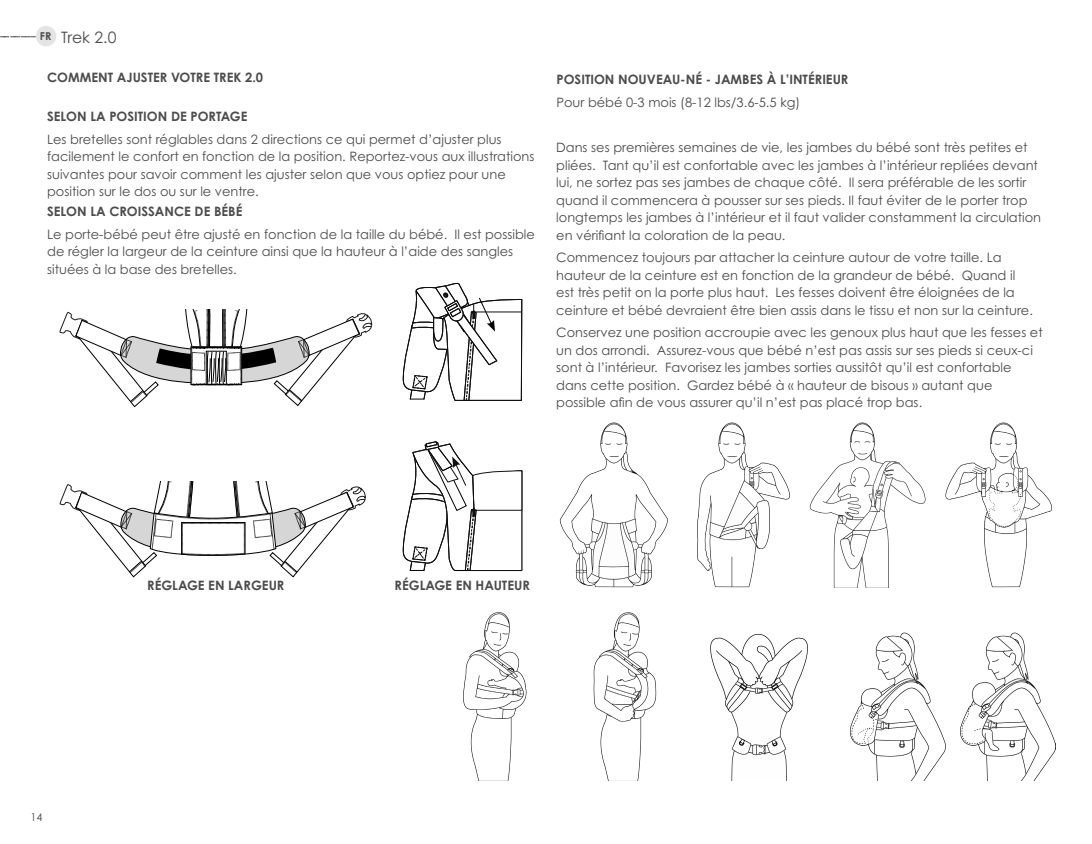
<style>
.page{position:relative;width:1092px;height:844px;background:#fff}
.page>*{position:absolute;margin:0;border:0;box-sizing:border-box;transform-origin:0 0}
.t1{font:15.75px "Century Gothic Pro";color:#4c4c4c}
.t2{font:12.95px/17.5px "Century Gothic Pro";color:#4c4c4c}
.t3{font:700 12.95px "Century Gothic Pro";color:#4c4c4c}
.t4{font:10.85px "Century Gothic Pro";color:#4c4c4c}
.t5{font:700 10.85px "Century Gothic Pro";color:#4c4c4c}
</style>
<div class="page">
<div style="left:36px;top:26px;width:20px;height:20px;background:#e4e4e4;border-radius:50%"></div>
<svg style="left:0;top:36px;width:36px;height:1px"></svg>
<svg style="left:402px;top:282px;width:120px;height:119px"></svg>
<svg style="left:60px;top:482px;width:306px;height:95px"></svg>
<svg style="left:60px;top:310px;width:312px;height:97px"></svg>
<svg style="left:402px;top:441px;width:120px;height:130px"></svg>
<img style="left:559px;top:422px;width:493px;height:165px">
<img style="left:463px;top:612px;width:194px;height:168px">
<img style="left:849px;top:632px;width:206px;height:148px">
<img style="left:710px;top:633px;width:98px;height:147px">
<p class="t5" style="left:40px;top:29px;width:13px">FR</p>
<p class="t1" style="left:61px;top:27px;width:57px">Trek 2.0</p>
<p class="t3" style="left:47px;top:69px;width:217px">COMMENT AJUSTER VOTRE TREK 2.0</p>
<p class="t3" style="left:47px;top:108px;width:202px">SELON LA POSITION DE PORTAGE</p>
<p class="t2" style="left:47px;top:130px;width:489px">Les bretelles sont réglables dans 2 directions ce qui permet d’ajuster plus facilement le confort en fonction de la position. Reportez-vous aux illustrations suivantes pour savoir comment les ajuster selon que vous optiez pour une position sur le dos ou sur le ventre.</p>
<p class="t3" style="left:47px;top:203px;width:197px">SELON LA CROISSANCE DE BÉBÉ</p>
<p class="t2" style="left:47px;top:225px;width:489px">Le porte-bébé peut être ajusté en fonction de la taille du bébé. Il est possible de régler la largeur de la ceinture ainsi que la hauteur à l’aide des sangles situées à la base des bretelles.</p>
<p class="t3" style="left:556px;top:71px;width:293px">POSITION NOUVEAU-NÉ - JAMBES À L’INTÉRIEUR</p>
<p class="t2" style="left:556px;top:93px;width:245px">Pour bébé 0-3 mois (8-12 lbs/3.6-5.5 kg)</p>
<p class="t2" style="left:556px;top:138px;width:486px">Dans ses premières semaines de vie, les jambes du bébé sont très petites et pliées. Tant qu’il est confortable avec les jambes à l’intérieur repliées devant lui, ne sortez pas ses jambes de chaque côté. Il sera préférable de les sortir quand il commencera à pousser sur ses pieds. Il faut éviter de le porter trop longtemps les jambes à l’intérieur et il faut valider constamment la circulation en vérifiant la coloration de la peau.</p>
<p class="t2" style="left:556px;top:248px;width:478px">Commencez toujours par attacher la ceinture autour de votre taille. La hauteur de la ceinture est en fonction de la grandeur de bébé. Quand il est très petit on la porte plus haut. Les fesses doivent être éloignées de la ceinture et bébé devraient être bien assis dans le tissu et non sur la ceinture.</p>
<p class="t2" style="left:556px;top:323px;width:488px">Conservez une position accroupie avec les genoux plus haut que les fesses et un dos arrondi. Assurez-vous que bébé n’est pas assis sur ses pieds si ceux-ci sont à l’intérieur. Favorisez les jambes sorties aussitôt qu’il est confortable dans cette position. Gardez bébé à « hauteur de bisous » autant que possible afin de vous assurer qu’il n’est pas placé trop bas.</p>
<p class="t3" style="left:147px;top:577px;width:139px">RÉGLAGE EN LARGEUR</p>
<p class="t3" style="left:394px;top:577px;width:137px">RÉGLAGE EN HAUTEUR</p>
<p class="t4" style="left:30px;top:810px;width:14px">14</p>
</div>
